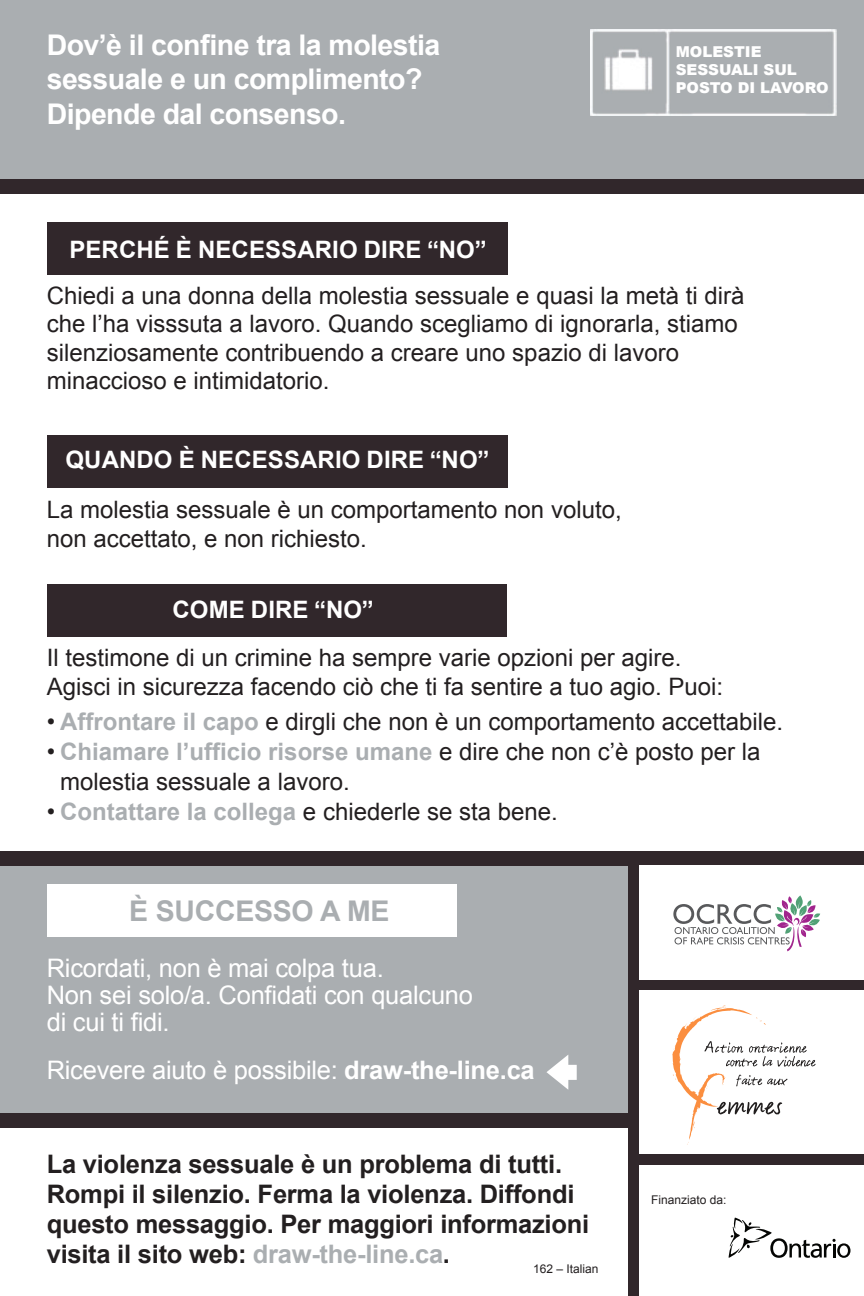
<style>
.page{position:relative;width:864px;height:1296px;background:#fff}
.page>*{position:absolute;margin:0;border:0;box-sizing:border-box;transform-origin:0 0}
.t1{font:700 28.5px/34.5px "Arial";letter-spacing:-.02em;color:#fff}
.t2{font:700 28.5px "Arial";letter-spacing:-.01em;color:#aaaeb1}
.t3{font:700 25.5px/30px "Arial";letter-spacing:-.01em;color:#231f20}
.t4{font:25.5px/27px "Arial";letter-spacing:-.01em;color:#fff}
.t5{font:24px/28.5px "Arial";color:#231f20}
.t6{font:700 24px "Arial";letter-spacing:.005em;color:#fff}
.t7{font:900 15px/18px "Arial";color:#fff}
.t8{font:12px "Arial";color:#231f20}
.s1{font-weight:700;color:#aaaeb1}
.s2{font-weight:700}
.s3{color:#aaaeb1}
</style>
<div class="page">
<div style="left:0;top:0;width:864px;height:186px;background:#aaaeb1"></div>
<img style="left:590px;top:30px;width:246px;height:85px">
<div style="left:0;top:179px;width:864px;height:14px;background:#31272b"></div>
<div style="left:0;top:858px;width:864px;height:262px;background:#aaaeb1"></div>
<div style="left:0;top:851px;width:864px;height:14px;background:#31272b"></div>
<div style="left:0;top:1113px;width:864px;height:15px;background:#31272b"></div>
<div style="left:629px;top:854px;width:235px;height:442px;background:#31272b"></div>
<div style="left:640px;top:865px;width:224px;height:114px;background:#fff"></div>
<div style="left:640px;top:990px;width:224px;height:164px;background:#fff"></div>
<div style="left:640px;top:1166px;width:224px;height:130px;background:#fff"></div>
<div style="left:47px;top:222px;width:461px;height:53px;background:#31272b"></div>
<div style="left:47px;top:435px;width:461px;height:52px;background:#31272b"></div>
<div style="left:47px;top:585px;width:460px;height:52px;background:#31272b"></div>
<div style="left:47px;top:885px;width:409px;height:52px;background:#fff"></div>
<svg style="left:546px;top:1055px;width:31px;height:35px"></svg>
<svg style="left:729px;top:1218px;width:121px;height:40px"></svg>
<svg style="left:672px;top:1006px;width:144px;height:139px"></svg>
<svg style="left:673px;top:895px;width:147px;height:56px"></svg>
<p class="t1" style="left:47px;top:28px;width:395px">Dov’è il confine tra la molestia sessuale e un complimento?<br>Dipende dal consenso.</p>
<p class="t6" style="left:69px;top:234px;width:419px">PERCHÉ È NECESSARIO DIRE “NO”</p>
<p class="t7" style="left:676px;top:42px;width:154px">MOLESTIE<br>SESSUALI SUL<br>POSTO DI LAVORO</p>
<p class="t5" style="left:47px;top:281px;width:699px">Chiedi a una donna della molestia sessuale e quasi la metà ti dirà che l’ha visssuta a lavoro. Quando scegliamo di ignorarla, stiamo silenziosamente contribuendo a creare uno spazio di lavoro minaccioso e intimidatorio.</p>
<p class="t6" style="left:66px;top:444px;width:425px">QUANDO È NECESSARIO DIRE “NO”</p>
<p class="t5" style="left:47px;top:496px;width:576px">La molestia sessuale è un comportamento non voluto, non accettato, e non richiesto.</p>
<p class="t6" style="left:173px;top:594px;width:203px">COME DIRE “NO”</p>
<p class="t5" style="left:47px;top:644px;width:678px">Il testimone di un crimine ha sempre varie opzioni per agire.<br>Agisci in sicurezza facendo ciò che ti fa sentire a tuo agio. Puoi:</p>
<p class="t5" style="left:47px;top:708px;width:738px">• <span class="s1">Affrontare il capo</span> e dirgli che non è un comportamento accettabile.</p>
<p class="t5" style="left:60px;top:737px;width:702px;line-height:30px;text-indent:-13px">• <span class="s1">Chiamare l’ufficio risorse umane</span> e dire che non c’è posto per la molestia sessuale a lavoro.</p>
<p class="t5" style="left:47px;top:798px;width:513px">• <span class="s1">Contattare la collega</span> e chiederle se sta bene.</p>
<p class="t2" style="left:129px;top:892px;width:262px">È SUCCESSO A ME</p>
<p class="t4" style="left:47px;top:955px;width:428px">Ricordati, non è mai colpa tua.<br>Non sei solo/a. Confidati con qualcuno di cui ti fidi.</p>
<p class="t4" style="left:47px;top:1057px;width:490px">Ricevere aiuto è possibile: <span class="s2">draw-the-line.ca</span></p>
<p class="t3" style="left:47px;top:1150px;width:544px">La violenza sessuale è un problema di tutti.<br>Rompi il silenzio. Ferma la violenza. Diffondi questo messaggio. Per maggiori informazioni visita il sito web: <span class="s3">draw-the-line.ca</span>.</p>
<p class="t8" style="left:533px;top:1261px;width:67px">162 – Italian</p>
<p class="t8" style="left:651px;top:1192px;width:77px">Finanziato da:</p>
</div>
